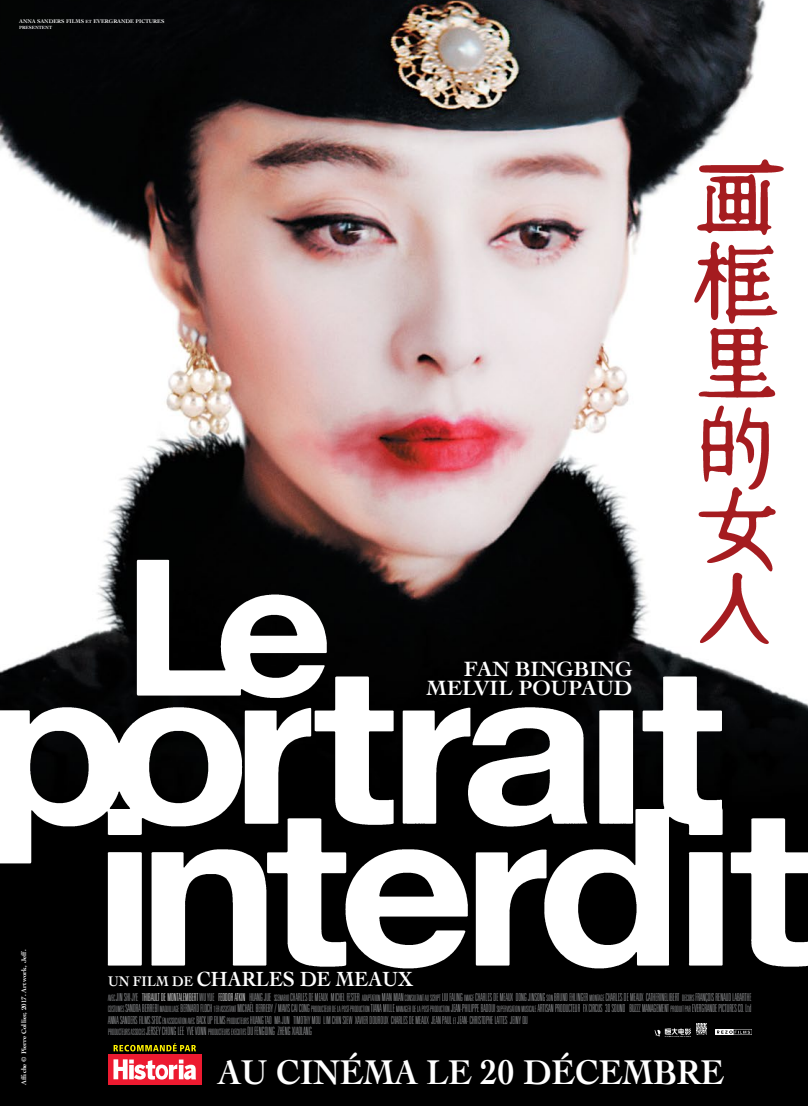
<style>
.page{position:relative;width:808px;height:1106px;background:#fff}
.page>*{position:absolute;margin:0;border:0;box-sizing:border-box;transform-origin:0 0}
.t1{font:700 36px "Cochin";color:#fff;scale:.92 1}
.t2{font:700 21.6px/19.4px "Cochin";color:#fff;text-align:right}
.t3{font:700 21.45px "Cochin";color:#fff;scale:.92 1}
.t4{font:100 ultra-condensed 11.4px "Univers";letter-spacing:.01em;color:#a7a9ac}
.t5{font:100 ultra-condensed 10.95px/11.4px "Univers";letter-spacing:.01em;color:#a7a9ac;text-align:justify}
.t6{font:700 6.9px "Cochin";color:#fff}
.t7{font:700 5.55px "Cochin";color:#fff}
.t8{font:700 4.65px "Cochin";color:#fff}
.s1{font-size:4.65px}
.s2{font-size:14.55px}
.s3{font-size:8.7px}
.s4{color:#fff}
</style>
<div class="page">
<img style="left:0;top:0;width:808px;height:1106px">
<img style="left:0;top:557px;width:808px;height:413px">
<img style="left:692px;top:136px;width:95px;height:531px">
<img style="left:715px;top:1029px;width:36px;height:5px">
<svg style="left:697px;top:1023px;width:10px;height:11px"></svg>
<img style="left:654px;top:1028px;width:36px;height:8px">
<div style="left:108px;top:1053px;width:93px;height:31px;background:#ed1a30"></div>
<svg style="left:113px;top:1059px;width:83px;height:20px"></svg>
<svg style="left:108px;top:1042px;width:93px;height:11px"></svg>
<svg style="left:114px;top:1043px;width:82px;height:8px"></svg>
<p class="t7" style="left:19px;top:18px;width:147px">ANNA SANDERS FILMS <span class="s1">ET</span> EVERGRANDE PICTURES</p>
<p class="t8" style="left:19px;top:24px;width:34px">PRESENTENT</p>
<h2 class="t2" style="left:427px;top:659px;width:207px">FAN BINGBING<br>MELVIL POUPAUD</h2>
<p class="t6" style="left:20px;top:1084px;width:137px;rotate:-90deg">AFFICHE © PIERRE COLLIER, 2017. ARTWORK, JEFF.</p>
<h3 class="t3" style="left:108px;top:966px;width:333px"><span class="s2">UN FILM DE</span> CHARLES DE MEAUX</h3>
<p class="t5" style="left:108px;top:991px;width:645px"><span class="s3">AVEC</span> JIN SHI-JYE <span class="s4">THIBAULT DE MONTALEMBERT</span> WU YUE <span class="s4">FEODOR ATKIN</span> HUANG JUE <span class="s3">SCENARIO</span> CHARLES DE MEAUX MICHEL FESTER <span class="s3">ADAPTATION</span> MIAN MIAN <span class="s3">CONSULTANT AU SCRIPT</span> LIU FALING <span class="s3">IMAGE</span> CHARLES DE MEAUX DONG JINSONG <span class="s3">SON</span> BRUNO EHLINGER <span class="s3">MONTAGE</span> CHARLES DE MEAUX CATHERINELIBERT <span class="s3">DECORS</span> FRANÇOIS RENAUD LABARTHE <span class="s3">COSTUMES</span> SANDRA BERREBI <span class="s3">MAQUILLAGE</span> BERNARD FLOCH <span class="s3">1ER ASSISTANT</span> MICHAËL BERREBY / MAVIS CAI CONG <span class="s3">PRODUCTEUR DE LA POST-PRODUCTION</span> TIANA MILLE <span class="s3">MANAGER DE LA POST-PRODUCTION</span> JEAN-PHILIPPE BADOUI <span class="s3">SUPERVISATION MUSICALE</span> ARTISAN PRODUCTEUR FX CIRCUS 3D SOUND BUZZZ MANAGEMENT <span class="s3">PRODUIT PAR</span> EVERGRANDE PICTURES CO. Ltd ANNA SANDERS FILMS SFDC <span class="s3">EN ASSOCIATION AVEC</span> BACK UP FILMS <span class="s3">PRODUCTEURS</span> HUANG TAO MA JUN TIMOTHY MOU LIM CHIN SIEW XAVIER DOUROUX CHARLES DE MEAUX JEAN PAUL <span class="s3">ET</span> JEAN- CHRISTOPHE LATTES JEINY QU</p>
<p class="t4" style="left:108px;top:1025px;width:205px"><span class="s3">PRODUCTEURS ASSOCIES</span> JERSEY CHONG LEE YVE VONN <span class="s3">PRODUCTEURS EXECUTIFS</span> DU FENGQING ZHENG XIAOLANG</p>
<h1 class="t1" style="left:218px;top:1051px;width:552px">AU CINÉMA LE 20 DÉCEMBRE</h1>
</div>
